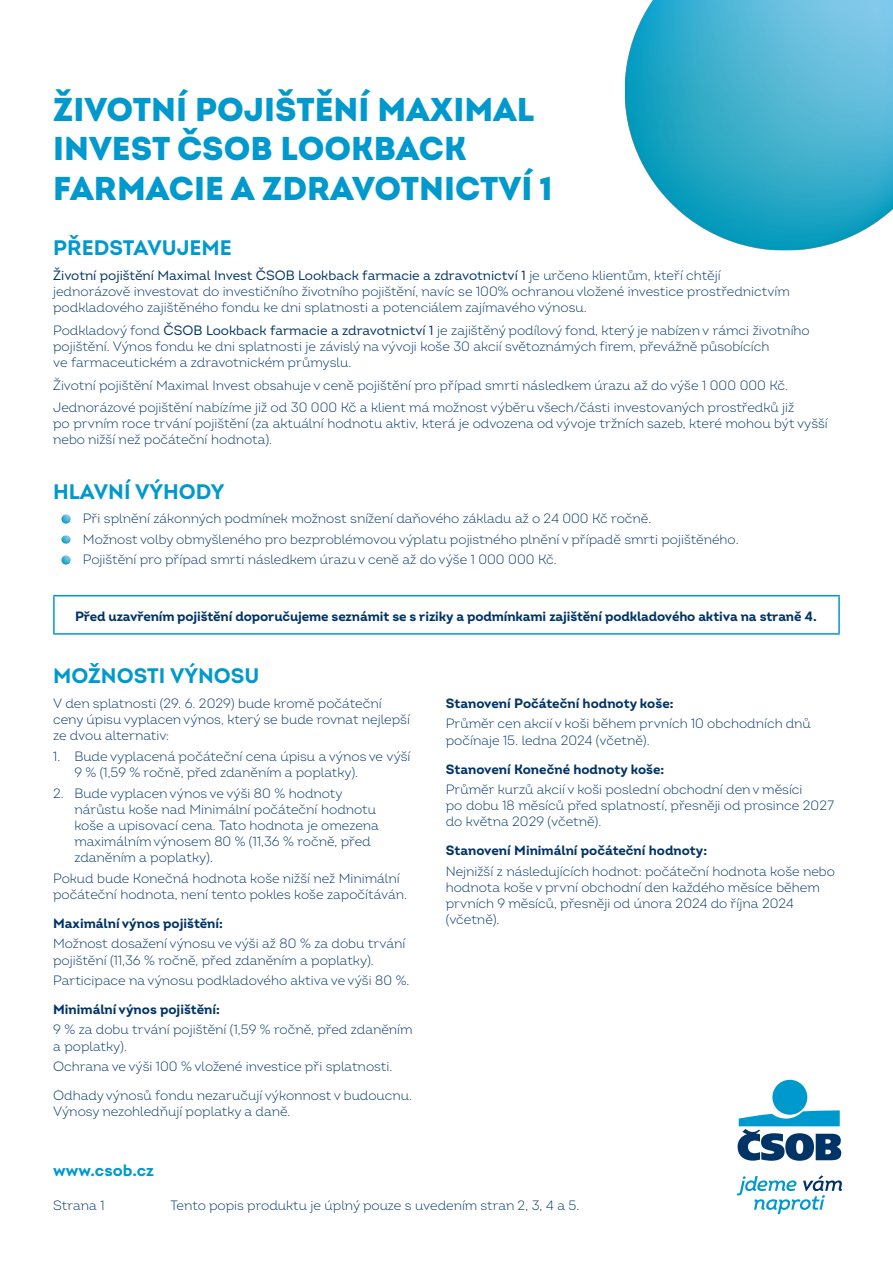
<style>
.page{position:relative;width:893px;height:1263px;background:#fff}
.page>*{position:absolute;margin:0;border:0;box-sizing:border-box;transform-origin:0 0}
.jmeno_produktu_nadpi{font:900 33px/39.6px "Intro";color:#0099cd}
.nadpis_hlavni_ouska{font:700 21px "Intro";color:#0099cd}
.normal_text{font:700 16.5px "Intro";color:#0099cd}
.normal_text-2{font:300 13.5px/16.2px "Intro";color:#036}
.normal_odrazky{font:300 13.5px/16.2px "Intro";color:#036}
.normal_text-3{font:700 13.5px "Intro";color:#036}
.text_do_boxu{font:700 13.5px "Intro";letter-spacing:-.01em;color:#036}
.s1{font-weight:400}
</style>
<div class="page">
<svg style="left:62px;top:515px;width:8px;height:8px"></svg>
<svg style="left:62px;top:535px;width:8px;height:9px"></svg>
<svg style="left:62px;top:556px;width:8px;height:8px"></svg>
<hr style="left:53px;top:596px;width:2px;height:37px;background:#0099cd">
<hr style="left:53px;top:595px;width:787px;height:1px;background:#0099cd">
<hr style="left:838px;top:596px;width:2px;height:37px;background:#0099cd">
<hr style="left:53px;top:633px;width:787px;height:2px;background:#0099cd">
<img style="left:624px;top:0;width:269px;height:251px">
<svg style="left:737px;top:1175px;width:105px;height:39px"></svg>
<div style="left:772px;top:1080px;width:35px;height:35px;background:#0099cd;border-radius:50%"></div>
<svg style="left:738px;top:1110px;width:103px;height:51px"></svg>
<p class="jmeno_produktu_nadpi" style="left:53px;top:89px;width:501px">ŽIVOTNÍ POJIŠTĚNÍ MAXIMAL<br>INVEST ČSOB LOOKBACK<br>FARMACIE A ZDRAVOTNICTVÍ 1</p>
<p class="nadpis_hlavni_ouska" style="left:53px;top:234px;width:180px">PŘEDSTAVUJEME</p>
<p class="normal_text-2" style="left:53px;top:267px;width:738px"><span class="s1">Životní pojištění Maximal Invest ČSOB Lookback farmacie a zdravotnictví 1</span> je určeno klientům, kteří chtějí jednorázově investovat do investičního životního pojištění, navíc se 100% ochranou vložené investice prostřednictvím podkladového zajištěného fondu ke dni splatnosti a potenciálem zajímavého výnosu.</p>
<p class="normal_text-2" style="left:53px;top:322px;width:758px">Podkladový fond <span class="s1">ČSOB Lookback farmacie a zdravotnictví 1</span> je zajištěný podílový fond, který je nabízen v rámci životního pojištění. Výnos fondu ke dni splatnosti je závislý na vývoji koše 30 akcií světoznámých firem, převážně působících<br>ve farmaceutickém a zdravotnickém průmyslu.</p>
<p class="normal_text-2" style="left:53px;top:377px;width:736px">Životní pojištění Maximal Invest obsahuje v ceně pojištění pro případ smrti následkem úrazu až do výše 1 000 000 Kč.</p>
<p class="normal_text-2" style="left:53px;top:399px;width:776px">Jednorázové pojištění nabízíme již od 30 000 Kč a klient má možnost výběru všech/části investovaných prostředků již<br>po prvním roce trvání pojištění (za aktuální hodnotu aktiv, která je odvozena od vývoje tržních sazeb, které mohou být vyšší nebo nižší než počáteční hodnota).</p>
<p class="nadpis_hlavni_ouska" style="left:53px;top:478px;width:173px">HLAVNÍ VÝHODY</p>
<p class="normal_odrazky" style="left:83px;top:511px;width:570px">Při splnění zákonných podmínek možnost snížení daňového základu až o 24 000 Kč ročně.</p>
<p class="normal_odrazky" style="left:83px;top:531px;width:657px">Možnost volby obmyšleného pro bezproblémovou výplatu pojistného plnění v případě smrti pojištěného.</p>
<p class="normal_odrazky" style="left:83px;top:551px;width:475px">Pojištění pro případ smrti následkem úrazu v ceně až do výše 1 000 000 Kč.</p>
<p class="text_do_boxu" style="left:75px;top:608px;width:743px">Před uzavřením pojištění doporučujeme seznámit se s riziky a podmínkami zajištění podkladového aktiva na straně 4.</p>
<p class="nadpis_hlavni_ouska" style="left:53px;top:663px;width:208px">MOŽNOSTI VÝNOSU</p>
<p class="normal_text-2" style="left:53px;top:695px;width:358px">V den splatnosti (29. 6. 2029) bude kromě počáteční ceny úpisu vyplacen výnos, který se bude rovnat nejlepší ze dvou alternativ:</p>
<p class="normal_odrazky" style="left:74px;top:748px;width:338px;text-indent:-21px">1. Bude vyplacená počáteční cena úpisu a výnos ve výší<br>9 % (1,59 % ročně, před zdaněním a poplatky).</p>
<p class="normal_odrazky" style="left:74px;top:785px;width:306px;text-indent:-21px">2. Bude vyplacen výnos ve výši 80 % hodnoty nárůstu koše nad Minimální počáteční hodnotu koše a upisovací cena. Tato hodnota je omezena maximálním výnosem 80 % (11,36 % ročně, před zdaněním a poplatky).</p>
<p class="normal_text-2" style="left:53px;top:870px;width:355px">Pokud bude Konečná hodnota koše nižší než Minimální počáteční hodnota, není tento pokles koše započítáván.</p>
<p class="normal_text-3" style="left:53px;top:915px;width:171px">Maximální výnos pojištění:</p>
<p class="normal_text-2" style="left:53px;top:935px;width:354px">Možnost dosažení výnosu ve výši až 80 % za dobu trvání pojištění (11,36 % ročně, před zdaněním a poplatky).</p>
<p class="normal_text-2" style="left:53px;top:972px;width:358px">Participace na výnosu podkladového aktiva ve výši 80 %.</p>
<p class="normal_text-3" style="left:53px;top:1001px;width:168px">Minimální výnos pojištění:</p>
<p class="normal_text-2" style="left:53px;top:1022px;width:361px">9 % za dobu trvání pojištění (1,59 % ročně, před zdaněním a poplatky).</p>
<p class="normal_text-2" style="left:53px;top:1058px;width:341px">Ochrana ve výši 100 % vložené investice při splatnosti.</p>
<p class="normal_text-2" style="left:53px;top:1087px;width:360px">Odhady výnosů fondu nezaručují výkonnost v budoucnu.<br>Výnosy nezohledňují poplatky a daně.</p>
<p class="normal_text-3" style="left:446px;top:695px;width:229px">Stanovení Počáteční hodnoty koše:</p>
<p class="normal_text-2" style="left:446px;top:716px;width:367px">Průměr cen akcií v koši během prvních 10 obchodních dnů počínaje 15. ledna 2024 (včetně).</p>
<p class="normal_text-3" style="left:446px;top:760px;width:220px">Stanovení Konečné hodnoty koše:</p>
<p class="normal_text-2" style="left:446px;top:781px;width:390px">Průměr kurzů akcií v koši poslední obchodní den v měsíci<br>po dobu 18 měsíců před splatností, přesněji od prosince 2027 do května 2029 (včetně).</p>
<p class="normal_text-3" style="left:446px;top:842px;width:263px">Stanovení Minimální počáteční hodnoty:</p>
<p class="normal_text-2" style="left:446px;top:863px;width:391px">Nejnižší z následujících hodnot: počáteční hodnota koše nebo hodnota koše v první obchodní den každého měsíce během prvních 9 měsíců, přesněji od února 2024 do října 2024 (včetně).</p>
<p class="normal_text" style="left:53px;top:1160px;width:102px">www.csob.cz</p>
<p class="normal_text-2" style="left:53px;top:1197px;width:53px">Strana 1</p>
<p class="normal_text-2" style="left:171px;top:1197px;width:410px">Tento popis produktu je úplný pouze s uvedením stran 2, 3, 4 a 5.</p>
</div>
